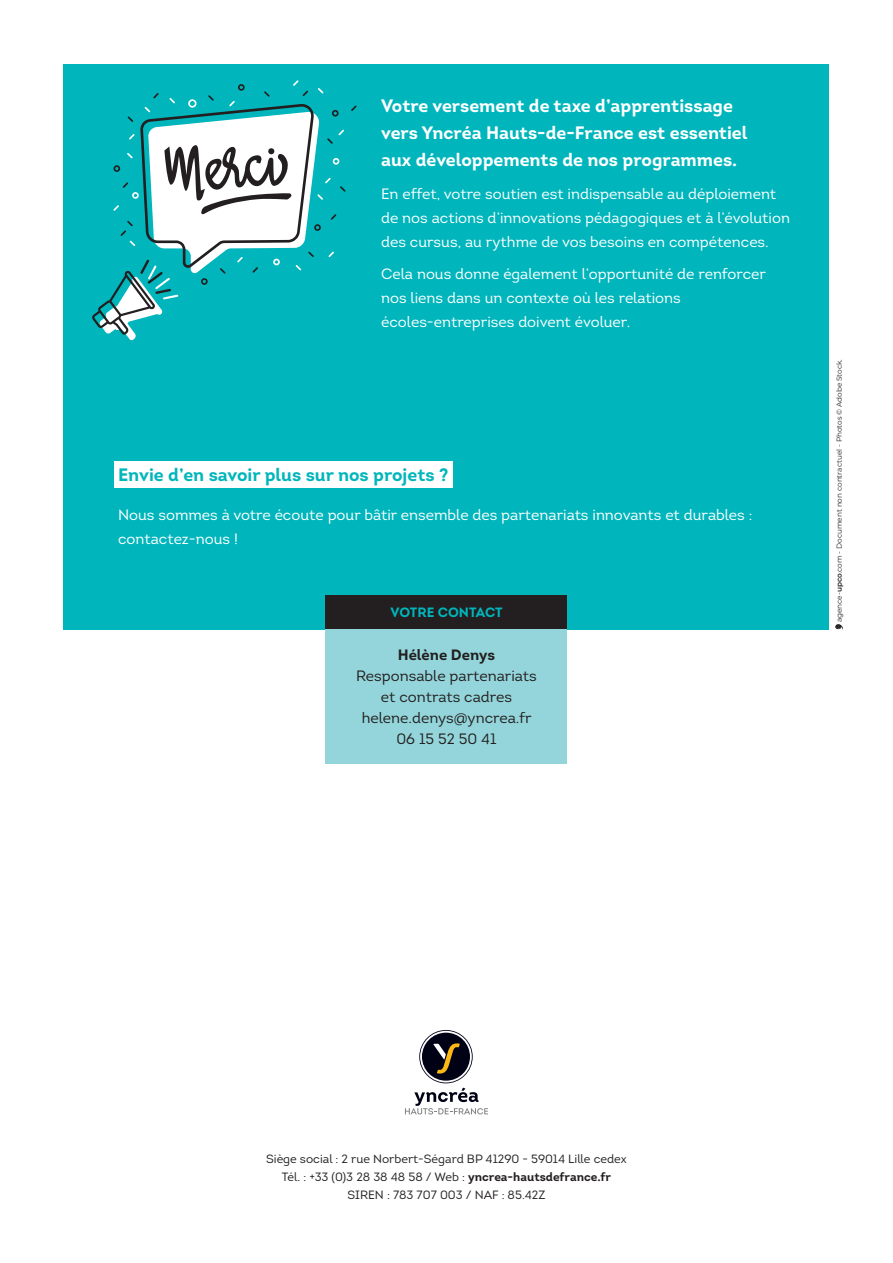
<style>
.page{position:relative;width:893px;height:1263px;background:#fff}
.page>*{position:absolute;margin:0;border:0;box-sizing:border-box;transform-origin:0 0}
.t1{font:78px "A Baster Rules";color:#231f20}
.t2{font:700 18px/27px "Intro";color:#fff}
.t3{font:700 18px "Intro";color:#00b6bc}
.t4{font:15px/24px "Intro";color:#fff}
.t5{font:15px/21px "Intro";color:#231f20;text-align:center}
.t6{font:700 15px "Intro";color:#231f20}
.t7{font:700 13.5px "Intro";color:#00b6bc}
.t8{font:12px "Intro";color:#231f20}
.t9{font:7.35px "Montserrat";color:#231f20}
.s1{font-weight:600}
.s2{font-weight:700}
</style>
<div class="page">
<div style="left:64px;top:64px;width:765px;height:565px;background:#00b6bc"></div>
<svg style="left:351px;top:105px;width:6px;height:6px"></svg>
<svg style="left:92px;top:80px;width:253px;height:260px"></svg>
<div style="left:326px;top:629px;width:241px;height:135px;background:#93d5da"></div>
<div style="left:114px;top:462px;width:339px;height:26px;background:#fff"></div>
<svg style="left:835px;top:624px;width:8px;height:6px"></svg>
<div style="left:326px;top:595px;width:241px;height:34px;background:#231f20"></div>
<svg style="left:405px;top:1030px;width:83px;height:84px"></svg>
<p class="t1" style="left:161px;top:143px;width:115px;rotate:-5deg">Merci</p>
<p class="t2" style="left:381px;top:92px;width:368px">Votre versement de taxe d’apprentissage vers Yncréa Hauts-de-France est essentiel aux développements de nos programmes.</p>
<p class="t4" style="left:381px;top:181px;width:410px">En effet, votre soutien est indispensable au déploiement de nos actions d’innovations pédagogiques et à l’évolution des cursus, au rythme de vos besoins en compétences.</p>
<p class="t4" style="left:381px;top:262px;width:386px">Cela nous donne également l’opportunité de renforcer nos liens dans un contexte où les relations écoles-entreprises doivent évoluer.</p>
<p class="t3" style="left:118px;top:463px;width:332px">Envie d’en savoir plus sur nos projets ?</p>
<p class="t4" style="left:118px;top:503px;width:636px">Nous sommes à votre écoute pour bâtir ensemble des partenariats innovants et durables : contactez-nous !</p>
<p class="t7" style="left:391px;top:604px;width:114px">VOTRE CONTACT</p>
<p class="t6" style="left:398px;top:645px;width:99px">Hélène Denys</p>
<p class="t5" style="left:356px;top:665px;width:182px">Responsable partenariats et contrats cadres</p>
<p class="t5" style="left:362px;top:707px;width:171px">helene.denys@yncrea.fr<br>06 15 52 50 41</p>
<p class="t9" style="left:834px;top:622px;width:265px;rotate:-90deg">agence-<span class="s1">upco</span>.com - Document non contractuel - Photos © Adobe Stock.</p>
<p class="t8" style="left:266px;top:1152px;width:362px">Siège social : 2 rue Norbert-Ségard BP 41290 - 59014 Lille cedex</p>
<p class="t8" style="left:282px;top:1170px;width:331px">Tél. : +33 (0)3 28 38 48 58 / Web : <span class="s2">yncrea-hautsdefrance.fr</span></p>
<p class="t8" style="left:347px;top:1188px;width:199px">SIREN : 783 707 003 / NAF : 85.42Z</p>
</div>
